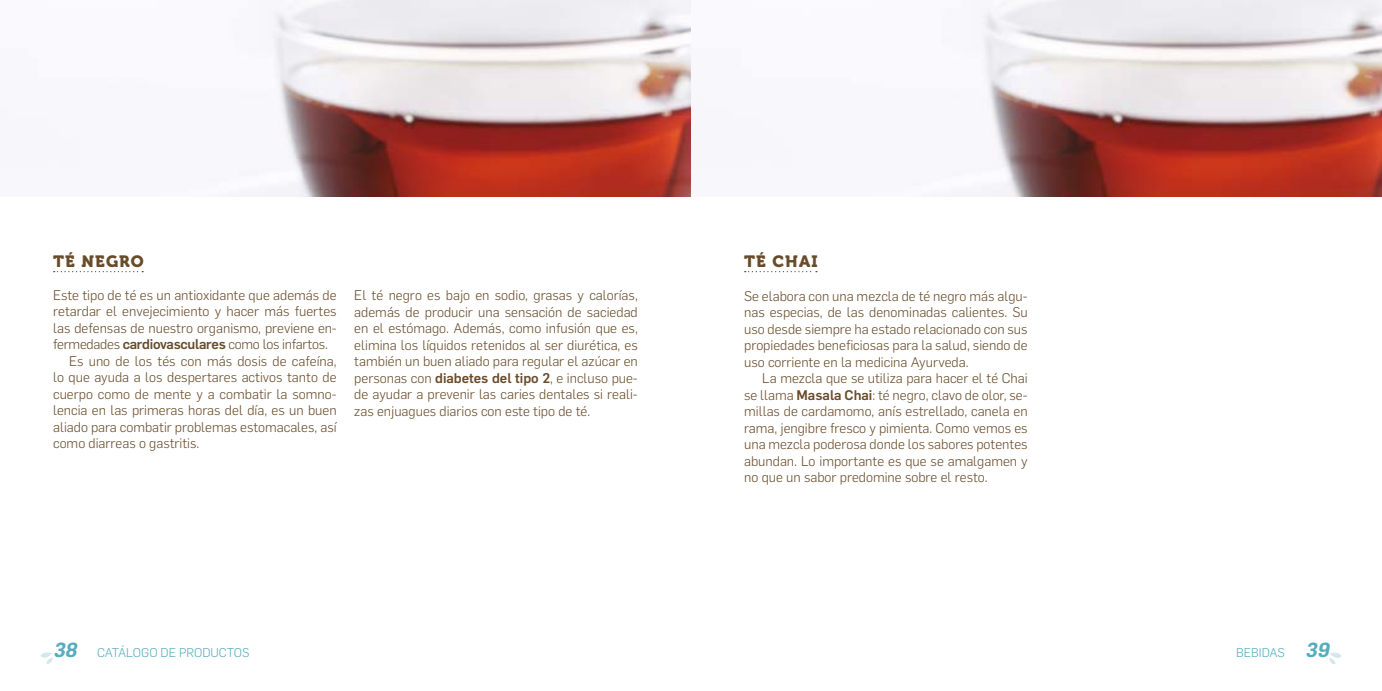
<style>
.page{position:relative;width:1382px;height:691px;background:#fff}
.page>*{position:absolute;margin:0;border:0;box-sizing:border-box;transform-origin:0 0}
.t1{font:16.25px "Museo 900";letter-spacing:.07em;color:#684b29}
.t2{font:300 13.75px/16.5px "Flama";color:#684b29;text-align:justify}
.t3{font:300 13.75px "Flama";letter-spacing:-.02em;color:#684b29}
.t4{font:300 12.5px "Flama";color:#55adbd}
.s1{font-weight:500}
.s2{font-weight:600;font-style:italic;font-size:20px}
</style>
<div class="page">
<svg style="left:40px;top:652px;width:13px;height:12px"></svg>
<svg style="left:1329px;top:652px;width:13px;height:12px"></svg>
<img style="left:228px;top:0;width:1154px;height:197px">
<svg style="left:54px;top:271px;width:89px;height:1px"></svg>
<svg style="left:745px;top:271px;width:72px;height:1px"></svg>
<p class="t1" style="left:53px;top:252px;width:92px">TÉ NEGRO</p>
<p class="t1" style="left:744px;top:252px;width:75px">TÉ CHAI</p>
<p class="t2" style="left:53px;top:286px;width:285px">Este tipo de té es un antioxidante que además de</p>
<p class="t2" style="left:53px;top:302px;width:285px">retardar el envejecimiento y hacer más fuertes</p>
<p class="t2" style="left:53px;top:319px;width:285px">las defensas de nuestro organismo, previene en-</p>
<p class="t3" style="left:53px;top:335px;width:276px">fermedades <span class="s1">cardiovasculares</span> como los infartos.</p>
<p class="t2" style="left:69px;top:352px;width:269px">Es uno de los tés con más dosis de cafeína,</p>
<p class="t2" style="left:53px;top:368px;width:285px">lo que ayuda a los despertares activos tanto de</p>
<p class="t2" style="left:53px;top:385px;width:285px">cuerpo como de mente y a combatir la somno-</p>
<p class="t2" style="left:53px;top:401px;width:285px">lencia en las primeras horas del día, es un buen</p>
<p class="t2" style="left:53px;top:418px;width:285px">aliado para combatir problemas estomacales, así</p>
<p class="t2" style="left:53px;top:434px;width:148px">como diarreas o gastritis.</p>
<p class="t2" style="left:354px;top:286px;width:285px">El té negro es bajo en sodio, grasas y calorías, además de producir una sensación de saciedad en el estómago. Además, como infusión que es, elimina los líquidos retenidos al ser diurética, es también un buen aliado para regular el azúcar en personas con <span class="s1">diabetes del tipo 2</span>, e incluso pue&shy;de ayudar a prevenir las caries dentales si reali&shy;zas enjuagues diarios con este tipo de té.</p>
<p class="t2" style="left:744px;top:287px;width:285px">Se elabora con una mezcla de té negro más algu&shy;nas especias, de las denominadas calientes. Su uso desde siempre ha estado relacionado con sus propiedades beneficiosas para la salud, siendo de uso corriente en la medicina Ayurveda.</p>
<p class="t2" style="left:744px;top:369px;width:285px;text-indent:18px">La mezcla que se utiliza para hacer el té Chai se llama <span class="s1">Masala Chai</span>: té negro, clavo de olor, se&shy;millas de cardamomo, anís estrellado, canela en rama, jengibre fresco y pimienta. Como vemos es una mezcla poderosa donde los sabores potentes abundan. Lo importante es que se amalgamen y no que un sabor predomine sobre el resto.</p>
<p class="t4" style="left:53px;top:644px;width:198px"><span class="s2">38</span> CATÁLOGO DE PRODUCTOS</p>
<p class="t4" style="left:1236px;top:644px;width:99px">BEBIDAS <span class="s2">39</span></p>
</div>
